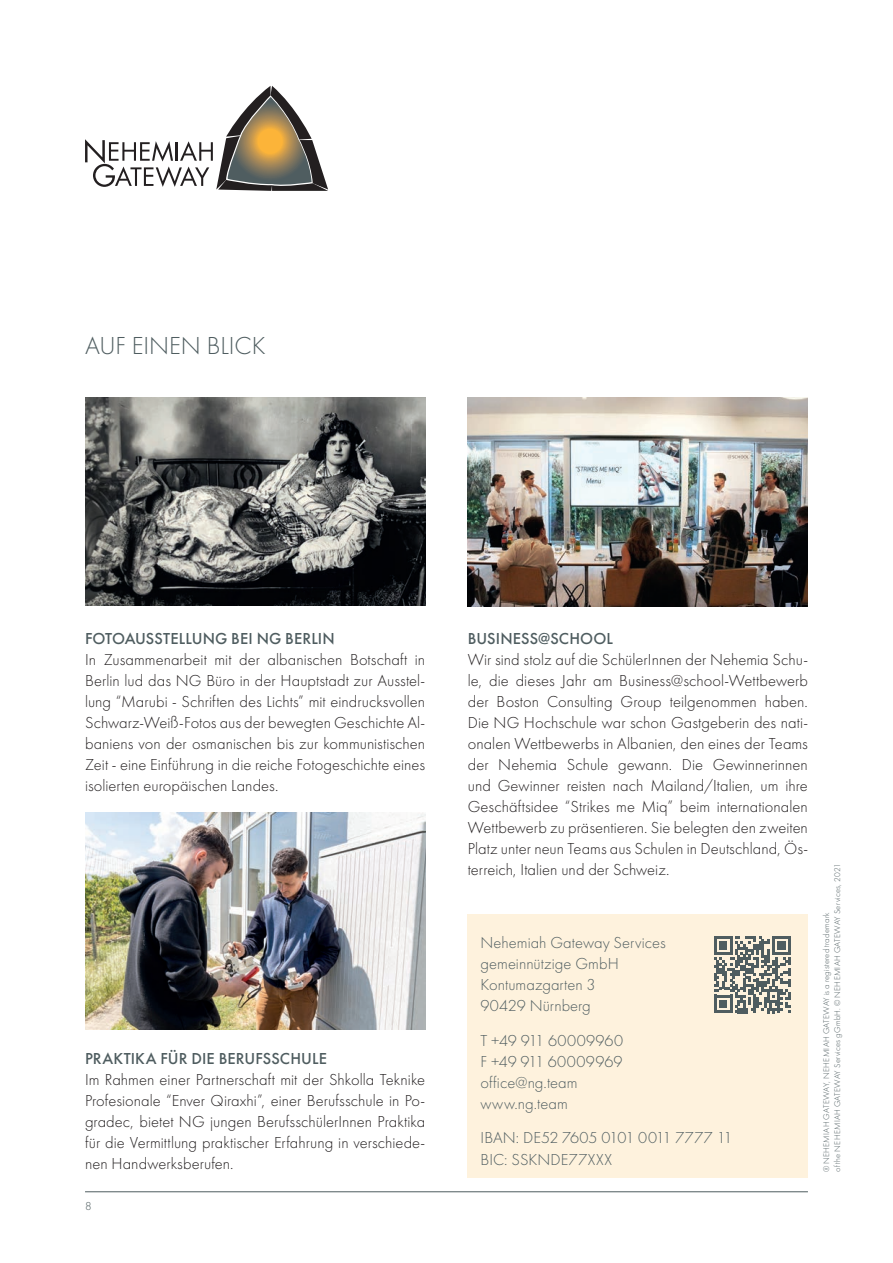
<style>
.page{position:relative;width:893px;height:1263px;background:#fff}
.page>*{position:absolute;margin:0;border:0;box-sizing:border-box;transform-origin:0 0}
.t1{font:300 25.5px "Futura";color:#4f5d60}
.t2{font:300 16.5px/21px "Futura";color:#231f20;text-align:justify}
.t3{font:300 16.5px/21px "Futura";letter-spacing:.005em;color:#4f5d60}
.t4{font:500 16.5px "Futura";letter-spacing:.005em;color:#4f5d60}
.t5{font:300 12px "Futura";color:#4f5d60}
.t6{font:300 8.55px/11.2px "Futura";letter-spacing:.025em;color:#4f5d60}
</style>
<div class="page">
<div style="left:468px;top:914px;width:340px;height:264px;background:#fef2dd"></div>
<svg style="left:714px;top:936px;width:77px;height:77px"></svg>
<hr style="left:85px;top:1191px;width:723px;height:1px;background:#4f5d60">
<svg style="left:85px;top:86px;width:243px;height:105px"></svg>
<img style="left:85px;top:398px;width:340px;height:208px">
<img style="left:468px;top:398px;width:340px;height:208px">
<img style="left:85px;top:812px;width:340px;height:217px">
<h1 class="t1" style="left:85px;top:331px;width:182px">AUF EINEN BLICK</h1>
<p class="t4" style="left:85px;top:628px;width:251px">FOTOAUSSTELLUNG BEI NG BERLIN</p>
<p class="t2" style="left:85px;top:649px;width:342px">In Zusammenarbeit mit der albanischen Botschaft in Berlin lud das NG Büro in der Hauptstadt zur Ausstel&shy;lung “Marubi - Schriften des Lichts” mit eindrucksvollen Schwarz-Weiß-Fotos aus der bewegten Geschichte Al&shy;baniens von der osmanischen bis zur kommunistischen Zeit - eine Einführung in die reiche Fotogeschichte eines isolierten europäischen Landes.</p>
<p class="t4" style="left:85px;top:1048px;width:243px">PRAKTIKA FÜR DIE BERUFSSCHULE</p>
<p class="t2" style="left:85px;top:1069px;width:342px">Im Rahmen einer Partnerschaft mit der Shkolla Teknike Profesionale “Enver Qiraxhi”, einer Berufsschule in Po&shy;gradec, bietet NG jungen BerufsschülerInnen Praktika für die Vermittlung praktischer Erfahrung in verschiede&shy;nen Handwerksberufen.</p>
<p class="t5" style="left:85px;top:1199px;width:8px">8</p>
<p class="t4" style="left:468px;top:628px;width:147px">BUSINESS@SCHOOL</p>
<p class="t2" style="left:468px;top:649px;width:342px">Wir sind stolz auf die SchülerInnen der Nehemia Schu&shy;le, die dieses Jahr am Business@school-Wettbewerb der Boston Consulting Group teilgenommen haben.<br>Die NG Hochschule war schon Gastgeberin des nati&shy;onalen Wettbewerbs in Albanien, den eines der Teams der Nehemia Schule gewann. Die Gewinnerinnen und Gewinner reisten nach Mailand/Italien, um ihre Geschäftsidee “Strikes me Miq” beim internationalen Wettbewerb zu präsentieren. Sie belegten den zweiten Platz unter neun Teams aus Schulen in Deutschland, Ös&shy;terreich, Italien und der Schweiz.</p>
<p class="t3" style="left:480px;top:932px;width:187px">Nehemiah Gateway Services gemeinnützige GmbH<br>Kontumazgarten 3<br>90429 Nürnberg</p>
<p class="t3" style="left:480px;top:1030px;width:144px">T +49 911 60009960<br>F +49 911 60009969 office@ng.team www.ng.team</p>
<p class="t3" style="left:480px;top:1127px;width:253px">IBAN: DE52 7605 0101 0011 7777 11<br>BIC: SSKNDE77XXX</p>
<p class="t6" style="left:821px;top:1172px;width:310px;rotate:-90deg">® NEHEMIAH GATEWAY, NEHEMIAH GATEWAY is a registered trademark<br>of the NEHEMIAH GATEWAY Services gGmbH. © NEHEMIAH GATEWAY Services, 2021</p>
</div>
